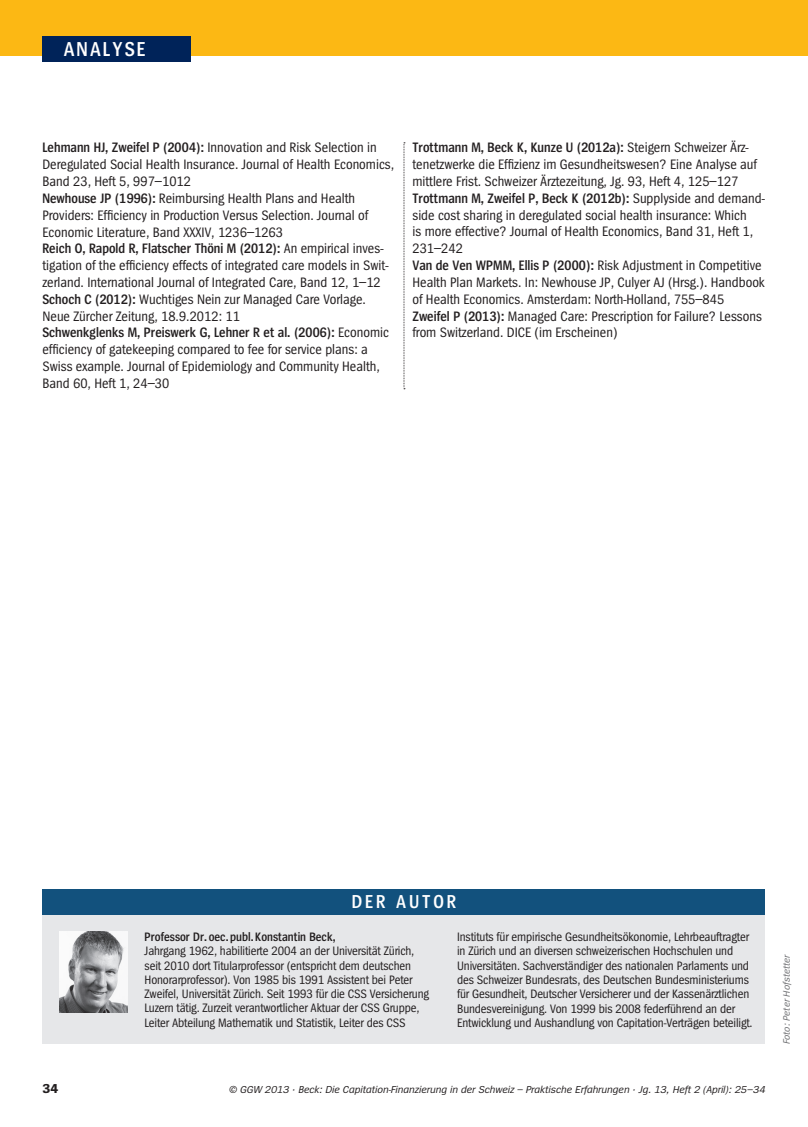
<style>
.page{position:relative;width:808px;height:1127px;background:#fff}
.page>*{position:absolute;margin:0;border:0;box-sizing:border-box;transform-origin:0 0}
.t1{font:600 21px "Spiegel Cd";letter-spacing:.13em;color:#fff}
.t2{font:600 19.5px "Spiegel Cd";color:#fff}
.t3{font:14.25px/16.8px "Spiegel Cd";color:#231f20}
.t4{font:700 13.5px "Spiegel";color:#231f20}
.t5{font:12.75px/14.2px "Spiegel Cd";letter-spacing:-.01em;color:#231f20}
.t6{font:600 12.75px "Spiegel Cd";color:#231f20}
.t7{font:italic 10.5px "Spiegel";color:#231f20}
.t8{font:italic 9.75px "Spiegel";color:#6c6d70}
.s1{font-weight:600}
</style>
<div class="page">
<div style="left:0;top:0;width:808px;height:55px;background:#fcb814"></div>
<div style="left:43px;top:36px;width:148px;height:26px;background:#002359"></div>
<svg style="left:404px;top:142px;width:1px;height:247px"></svg>
<div style="left:43px;top:912px;width:722px;height:132px;background:#e6e7e9"></div>
<div style="left:43px;top:889px;width:722px;height:25px;background:#12517d"></div>
<img style="left:60px;top:931px;width:68px;height:81px">
<h1 class="t1" style="left:64px;top:38px;width:83px">Analyse</h1>
<p class="t3" style="left:42px;top:140px;width:353px"><span class="s1">Lehmann HJ, Zweifel P (2004):</span> Innovation and Risk Selection in Deregulated Social Health Insurance. Journal of Health Economics, Band 23, Heft 5, 997–1012<br><span class="s1">Newhouse JP (1996):</span> Reimbursing Health Plans and Health Providers: Efficiency in Production Versus Selection. Journal of Economic Literature, Band XXXIV, 1236–1263<br><span class="s1">Reich O, Rapold R, Flatscher Thöni M (2012):</span> An empirical inves&shy;tigation of the efficiency effects of integrated care models in Swit&shy;zerland. International Journal of Integrated Care, Band 12, 1–12<br><span class="s1">Schoch C (2012):</span> Wuchtiges Nein zur Managed Care Vorlage.<br>Neue Zürcher Zeitung, 18.9.2012: 11<br><span class="s1">Schwenkglenks M, Preiswerk G, Lehner R et al. (2006):</span> Economic efficiency of gatekeeping compared to fee for service plans: a Swiss example. Journal of Epidemiology and Community Health, Band 60, Heft 1, 24–30</p>
<p class="t3" style="left:412px;top:140px;width:354px"><span class="s1">Trottmann M, Beck K, Kunze U (2012a):</span> Steigern Schweizer Ärz&shy;tenetzwerke die Effizienz im Gesundheitswesen? Eine Analyse auf mittlere Frist. Schweizer Ärztezeitung, Jg. 93, Heft 4, 125–127<br><span class="s1">Trottmann M, Zweifel P, Beck K (2012b):</span> Supplyside and demand&shy;side cost sharing in deregulated social health insurance: Which<br>is more effective? Journal of Health Economics, Band 31, Heft 1, 231–242<br><span class="s1">Van de Ven WPMM, Ellis P (2000):</span> Risk Adjustment in Competitive Health Plan Markets. In: Newhouse JP, Culyer AJ (Hrsg.). Handbook of Health Economics. Amsterdam: North-Holland, 755–845<br><span class="s1">Zweifel P (2013):</span> Managed Care: Prescription for Failure? Lessons from Switzerland. DICE (im Erscheinen)</p>
<h2 class="t2" style="left:352px;top:892px;width:106px">Der Autor</h2>
<p class="t6" style="left:145px;top:930px;width:193px">Professor Dr. oec. publ. Konstantin Beck,</p>
<p class="t5" style="left:145px;top:944px;width:286px">Jahrgang 1962, habilitierte 2004 an der Universität Zürich, seit 2010 dort Titularprofessor (entspricht dem deutschen Honorarprofessor). Von 1985 bis 1991 Assistent bei Peter Zweifel, Universität Zürich. Seit 1993 für die CSS Versicherung Luzern tätig. Zurzeit verantwortlicher Aktuar der CSS Gruppe, Leiter Abteilung Mathematik und Statistik, Leiter des CSS</p>
<p class="t5" style="left:457px;top:930px;width:297px">Instituts für empirische Gesundheitsökonomie, Lehrbeauftragter in Zürich und an diversen schweizerischen Hochschulen und Universitäten. Sachverständiger des nationalen Parlaments und des Schweizer Bundesrats, des Deutschen Bundesministeriums für Gesundheit, Deutscher Versicherer und der Kassenärztlichen Bundesvereinigung. Von 1999 bis 2008 federführend an der Entwicklung und Aushandlung von Capitation-Verträgen beteiligt.</p>
<p class="t4" style="left:43px;top:1081px;width:17px">34</p>
<p class="t7" style="left:229px;top:1084px;width:538px">© GGW 2013 · Beck: Die Capitation-Finanzierung in der Schweiz – Praktische Erfahrungen · Jg. 13, Heft 2 (April): 25–34</p>
<p class="t8" style="left:782px;top:1044px;width:91px;rotate:-90deg">Foto: Peter Hofstetter</p>
</div>
